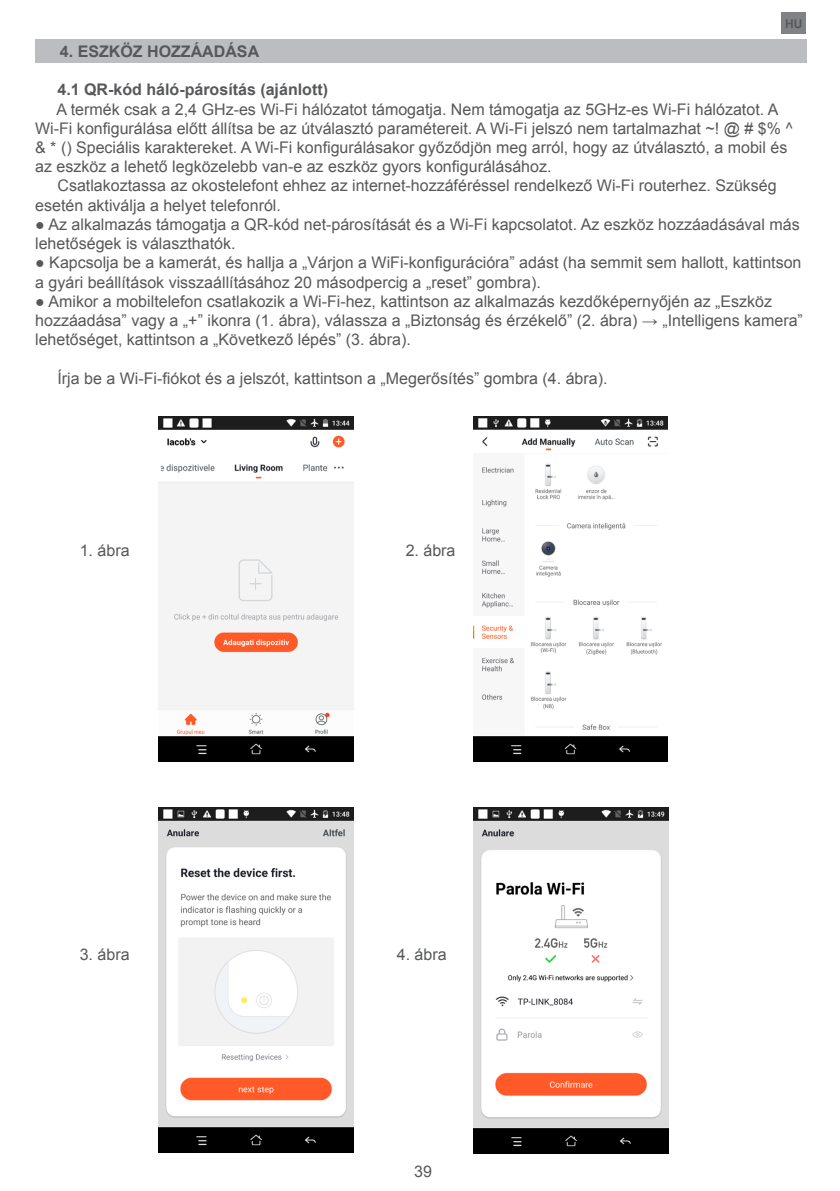
<style>
.page{position:relative;width:840px;height:1191px;background:#fff}
.page>*{position:absolute;margin:0;border:0;box-sizing:border-box;transform-origin:0 0}
.t1{font:16px/19.2px "Arial";color:#57585a}
.Bold{font:700 16px "Arial";color:#57585a}
.UPPERCASE_TITLE{font:700 16px "Arial";color:#57585a}
.t2{font:700 12px "Arial";color:#57585a}
</style>
<div class="page">
<div style="left:781px;top:12px;width:24px;height:22px;background:#808285"></div>
<div style="left:35px;top:40px;width:771px;height:23px;background:#bcbdc0"></div>
<img style="left:159px;top:416px;width:194px;height:346px">
<img style="left:473px;top:416px;width:194px;height:346px">
<img style="left:159px;top:807px;width:194px;height:346px">
<img style="left:473px;top:807px;width:195px;height:346px">
<p class="t2" style="left:784px;top:15px;width:19px">HU</p>
<p class="UPPERCASE_TITLE" style="left:60px;top:41px;width:201px">4. ESZKÖZ HOZZÁADÁSA</p>
<p class="Bold" style="left:57px;top:79px;width:272px">4.1 QR-kód háló-párosítás (ajánlott)</p>
<p class="t1" style="left:56px;top:100px;width:723px">A termék csak a 2,4 GHz-es Wi-Fi hálózatot támogatja. Nem támogatja az 5GHz-es Wi-Fi hálózatot. A</p>
<p class="t1" style="left:35px;top:119px;width:758px">Wi-Fi konfigurálása előtt állítsa be az útválasztó paramétereit. A Wi-Fi jelszó nem tartalmazhat ~! @ # $% ^</p>
<p class="t1" style="left:35px;top:138px;width:753px">&amp; * () Speciális karaktereket. A Wi-Fi konfigurálásakor győződjön meg arról, hogy az útválasztó, a mobil és</p>
<p class="t1" style="left:35px;top:157px;width:517px">az eszköz a lehető legközelebb van-e az eszköz gyors konfigurálásához.</p>
<p class="t1" style="left:57px;top:176px;width:720px">Csatlakoztassa az okostelefont ehhez az internet-hozzáféréssel rendelkező Wi-Fi routerhez. Szükség</p>
<p class="t1" style="left:35px;top:196px;width:247px">esetén aktiválja a helyet telefonról.</p>
<p class="t1" style="left:35px;top:215px;width:765px">● Az alkalmazás támogatja a QR-kód net-párosítását és a Wi-Fi kapcsolatot. Az eszköz hozzáadásával más lehetőségek is választhatók.</p>
<p class="t1" style="left:35px;top:253px;width:767px">● Kapcsolja be a kamerát, és hallja a „Várjon a WiFi-konfigurációra” adást (ha semmit sem hallott, kattintson a gyári beállítások visszaállításához 20 másodpercig a „reset” gombra).</p>
<p class="t1" style="left:35px;top:292px;width:768px">● Amikor a mobiltelefon csatlakozik a Wi-Fi-hez, kattintson az alkalmazás kezdőképernyőjén az „Eszköz hozzáadása” vagy a „+” ikonra (1. ábra), válassza a „Biztonság és érzékelő” (2. ábra) → „Intelligens kamera” lehetőséget, kattintson a „Következő lépés” (3. ábra).</p>
<p class="t1" style="left:57px;top:368px;width:551px">Írja be a Wi-Fi-fiókot és a jelszót, kattintson a „Megerősítés” gombra (4. ábra).</p>
<p class="t1" style="left:80px;top:541px;width:51px">1. ábra</p>
<p class="t1" style="left:405px;top:541px;width:51px">2. ábra</p>
<p class="t1" style="left:80px;top:944px;width:51px">3. ábra</p>
<p class="t1" style="left:396px;top:944px;width:51px">4. ábra</p>
<p class="t1" style="left:414px;top:1161px;width:19px">39</p>
</div>
